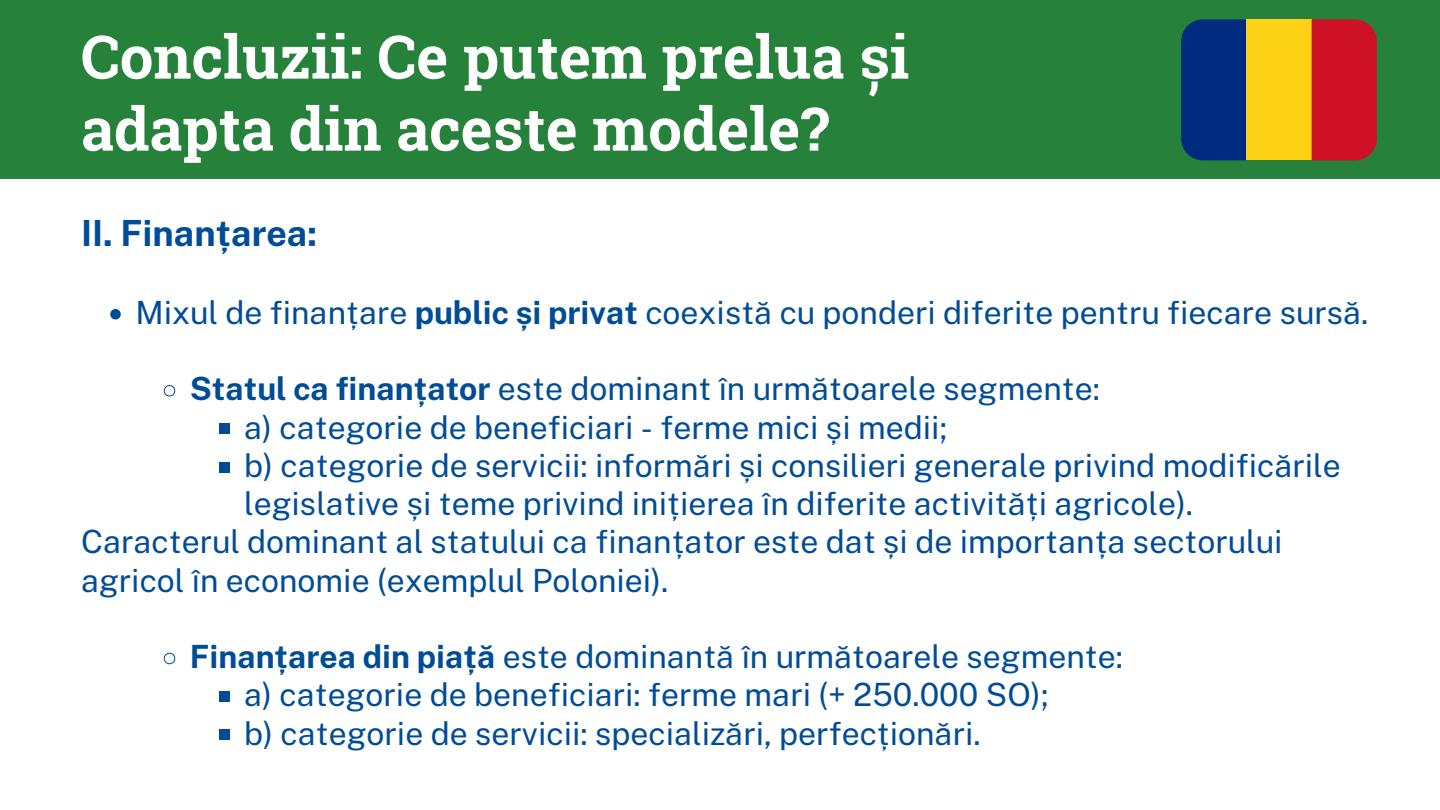
<style>
.page{position:relative;width:1440px;height:810px;background:#fff}
.page>*{position:absolute;margin:0;border:0;box-sizing:border-box;transform-origin:0 0}
.t1{font:700 60px/72px "Roboto Slab";color:#fff}
.t2{font:700 36px "Public Sans";color:#004c97}
.t3{font:32px/38.2px "Public Sans";color:#004c97}
.s1{font-weight:700}
</style>
<div class="page">
<div style="left:0;top:0;width:1440px;height:179px;background:#26813a"></div>
<svg style="left:110px;top:309px;width:11px;height:10px"></svg>
<svg style="left:163px;top:385px;width:13px;height:12px"></svg>
<div style="left:219px;top:424px;width:11px;height:10px;background:#004c97"></div>
<div style="left:219px;top:462px;width:11px;height:10px;background:#004c97"></div>
<svg style="left:163px;top:652px;width:13px;height:13px"></svg>
<div style="left:219px;top:691px;width:11px;height:11px;background:#004c97"></div>
<div style="left:219px;top:730px;width:11px;height:10px;background:#004c97"></div>
<div style="left:1181px;top:19px;width:65px;height:141px;background:#002b7f"></div>
<div style="left:1246px;top:19px;width:66px;height:141px;background:#fcd116"></div>
<div style="left:1312px;top:19px;width:65px;height:141px;background:#ce1126"></div>
<h1 class="t1" style="left:81px;top:19px;width:830px">Concluzii: Ce putem prelua și adapta din aceste modele?</h1>
<p class="t2" style="left:81px;top:212px;width:238px">II. Finanțarea:</p>
<p class="t3" style="left:135px;top:293px;width:1235px">Mixul de finanțare <span class="s1">public și privat</span> coexistă cu ponderi diferite pentru fiecare sursă.</p>
<p class="t3" style="left:244px;top:370px;width:1098px;text-indent:-54px"><span class="s1">Statul ca finanțator</span> este dominant în următoarele segmente:<br>a) categorie de beneficiari - ferme mici și medii;<br>b) categorie de servicii: informări și consilieri generale privind modificările legislative și teme privind inițierea în diferite activități agricole).</p>
<p class="t3" style="left:81px;top:523px;width:1203px">Caracterul dominant al statului ca finanțator este dat și de importanța sectorului agricol în economie (exemplul Poloniei).</p>
<p class="t3" style="left:244px;top:638px;width:880px;text-indent:-54px"><span class="s1">Finanțarea din piață</span> este dominantă în următoarele segmente: a) categorie de beneficiari: ferme mari (+ 250.000 SO);<br>b) categorie de servicii: specializări, perfecționări.</p>
</div>
